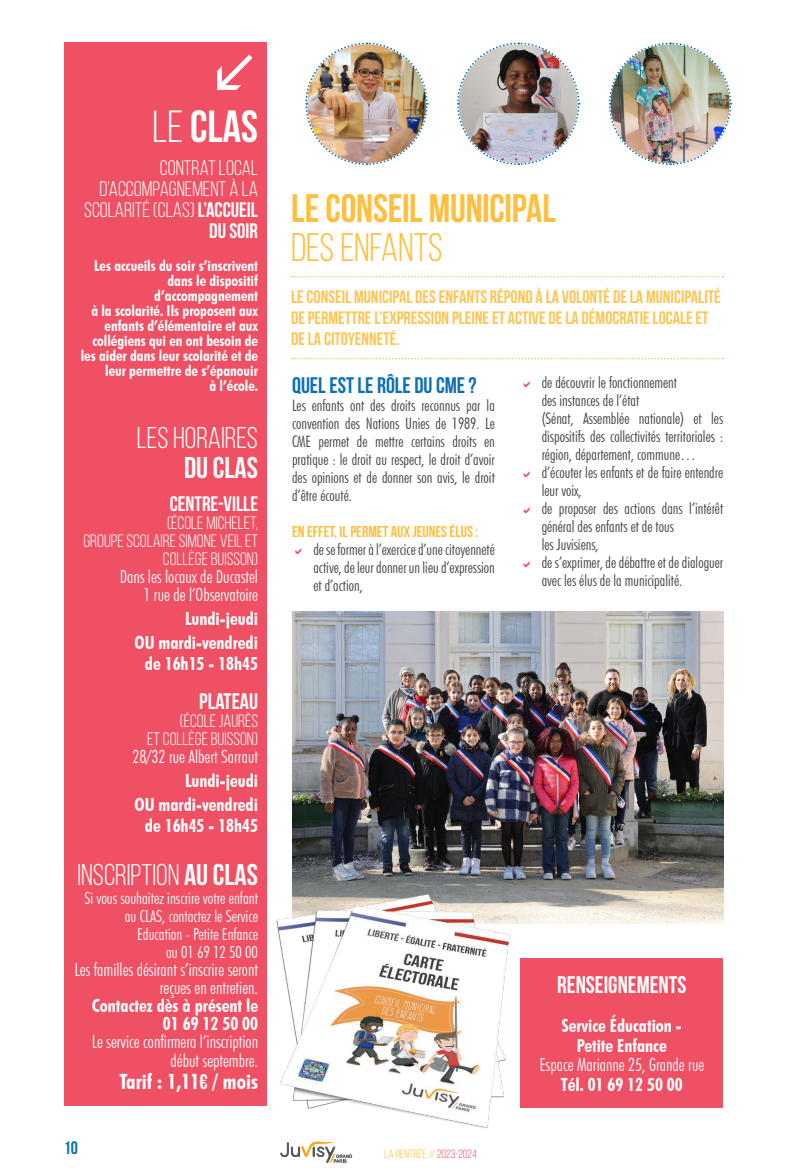
<style>
.page{position:relative;width:787px;height:1170px;background:#fff}
.page>*{position:absolute;margin:0;border:0;box-sizing:border-box;transform-origin:0 0}
.t1{font:65.85px "Wingdings 3";color:#fff}
.t2{font:700 45px "Bebas Neue";color:#fff}
.Style_de_paragraphe{font:700 39.75px "Bebas Neue";letter-spacing:-.005em;color:#febf3e}
.Style_de_paragraphe-2{font:39.75px "Bebas Neue";letter-spacing:-.005em;color:#febf3e}
.t3{font:30px "Bebas Neue";color:#fff}
.t4{font:700 30px "Bebas Neue";color:#fff}
.t5{font:700 24px "Bebas Neue";color:#fff}
.t6{font:700 22.5px "Bebas Neue";color:#0c6fb8}
.t7{font:700 22.5px "Bebas Neue";color:#fff}
.t8{font:21px/21px "Bebas Neue";color:#fff;text-align:right}
.t9{font:700 condensed 21px "Futura BT";color:#fff}
.t10{font:700 21px "Bebas Neue";color:#fff}
.t11{font:300 condensed 18px/18px "Futura BT";color:#fff;text-align:right}
.t12{font:700 condensed 18px/18px "Futura BT";color:#fff;text-align:right}
.Style_de_paragraphe-3{font:700 18px/21px "Bebas Neue";color:#fec554}
.t13{font:18px/18px "Bebas Neue";color:#fff;text-align:right}
.t14{font:700 18px "Bebas Neue";color:#0c6fb8}
.t15{font:300 condensed 16.5px/18px "Futura BT";color:#fff;text-align:right}
.t16{font:300 condensed 15.75px/18px "Futura BT";color:#3e3e3f;text-align:justify}
.t17{font:700 15.75px "Bebas Neue";color:#febf3e}
.t18{font:700 condensed 15px/15px "Futura BT";color:#fff;text-align:right}
.t19{font:12px "Bebas Neue";color:#febf3e}
.s1{font-weight:400}
.s2{font-weight:700}
.s3{font-family:"Bebas Neue";font-stretch:normal}
.s4{color:#ef5063}
</style>
<div class="page">
<svg style="left:292px;top:276px;width:431px;height:1px"></svg>
<svg style="left:292px;top:358px;width:431px;height:1px"></svg>
<div style="left:64px;top:43px;width:202px;height:1063px;background:#ef5063"></div>
<img style="left:305px;top:42px;width:123px;height:123px">
<img style="left:457px;top:42px;width:123px;height:123px">
<img style="left:608px;top:42px;width:124px;height:123px">
<div style="left:520px;top:958px;width:203px;height:149px;background:#ef5063"></div>
<img style="left:292px;top:611px;width:431px;height:312px">
<img style="left:266px;top:883px;width:262px;height:245px">
<svg style="left:280px;top:1141px;width:72px;height:21px"></svg>
<p class="t1" style="left:212px;top:36px;width:48px">●</p>
<p class="t2" style="left:152px;top:102px;width:107px"><span class="s1">LE</span> CLAS</p>
<p class="t8" style="left:160px;top:157px;width:100px">CONTRAT LOCAL</p>
<p class="t8" style="left:84px;top:178px;width:175px">D’ACCOMPAGNEMENT À LA<br>SCOLARITÉ (CLAS) <span class="s2">L’ACCUEIL<br>DU SOIR</span></p>
<p class="t18" style="left:94px;top:258px;width:165px">Les accueils du soir s’inscrivent dans le dispositif</p>
<p class="t18" style="left:154px;top:288px;width:105px">d’accompagnement</p>
<p class="t18" style="left:81px;top:303px;width:179px">à la scolarité. Ils proposent aux enfants d’élémentaire et aux collégiens qui en ont besoin de les aider dans leur scolarité et de leur permettre de s’épanouir</p>
<p class="t18" style="left:209px;top:378px;width:50px">à l’école.</p>
<p class="t3" style="left:137px;top:421px;width:123px">LES HORAIRES</p>
<p class="t4" style="left:184px;top:451px;width:76px">DU CLAS</p>
<p class="t10" style="left:170px;top:492px;width:90px">CENTRE-VILLE</p>
<p class="t13" style="left:167px;top:514px;width:92px">(ÉCOLE MICHELET,</p>
<p class="t13" style="left:83px;top:532px;width:176px">GROUPE SCOLAIRE SIMONE VEIL ET<br>COLLÈGE BUISSON)</p>
<p class="t11" style="left:120px;top:567px;width:140px">Dans les locaux de Ducastel</p>
<p class="t11" style="left:143px;top:585px;width:116px">1 rue de l’Observatoire</p>
<p class="t12" style="left:185px;top:609px;width:75px">Lundi-jeudi</p>
<p class="t12" style="left:135px;top:633px;width:125px">OU mardi-vendredi</p>
<p class="t12" style="left:145px;top:654px;width:115px">de 16h15 - 18h45</p>
<p class="t7" style="left:199px;top:689px;width:60px">PLATEAU</p>
<p class="t13" style="left:180px;top:712px;width:80px">(ÉCOLE JAURÈS</p>
<p class="t13" style="left:147px;top:730px;width:112px">ET COLLÈGE BUISSON)</p>
<p class="t11" style="left:133px;top:747px;width:127px">28/32 rue Albert Sarraut</p>
<p class="t12" style="left:185px;top:771px;width:75px">Lundi-jeudi</p>
<p class="t12" style="left:135px;top:795px;width:125px">OU mardi-vendredi</p>
<p class="t12" style="left:145px;top:816px;width:115px">de 16h45 - 18h45</p>
<p class="t3" style="left:77px;top:858px;width:182px">INSCRIPTION <span class="s2">AU CLAS</span></p>
<p class="t15" style="left:84px;top:889px;width:175px">Si vous souhaitez inscrire votre enfant au CLAS, contactez le Service</p>
<p class="t15" style="left:137px;top:925px;width:122px">Education - Petite Enfance</p>
<p class="t15" style="left:166px;top:943px;width:93px">au 01 69 12 50 00</p>
<p class="t11" style="left:75px;top:960px;width:185px">Les familles désirant s’inscrire seront reçues en entretien.</p>
<p class="t12" style="left:92px;top:996px;width:168px">Contactez dès à présent le<br>01 69 12 50 00</p>
<p class="t11" style="left:92px;top:1032px;width:168px">Le service confirmera l’inscription début septembre.</p>
<p class="t9" style="left:119px;top:1068px;width:140px">Tarif : 1,11<span class="s3">€</span> / mois</p>
<p class="t14" style="left:64px;top:1138px;width:16px">10</p>
<p class="Style_de_paragraphe" style="left:291px;top:186px;width:266px">LE CONSEIL MUNICIPAL</p>
<p class="Style_de_paragraphe-2" style="left:291px;top:226px;width:153px">DES ENFANTS</p>
<p class="Style_de_paragraphe-3" style="left:291px;top:286px;width:431px">LE CONSEIL MUNICIPAL DES ENFANTS RÉPOND À LA VOLONTÉ DE LA MUNICIPALITÉ<br>DE PERMETTRE L’EXPRESSION PLEINE ET ACTIVE DE LA DÉMOCRATIE LOCALE ET<br>DE LA CITOYENNETÉ.</p>
<p class="t6" style="left:292px;top:372px;width:186px">QUEL EST LE RÔLE DU CME ?</p>
<p class="t16" style="left:292px;top:396px;width:204px">Les enfants ont des droits reconnus par la convention des Nations Unies de 1989. Le CME permet de mettre certains droits en pratique : le droit au respect, le droit d’avoir des opinions et de donner son avis, le droit d’être écouté.</p>
<p class="t17" style="left:292px;top:522px;width:188px">EN EFFET, IL PERMET AUX JEUNES ÉLUS :</p>
<p class="t16" style="left:313px;top:540px;width:183px">de se former à l’exercice d’une citoyenneté active, de leur donner un lieu d’expression et d’action,</p>
<p class="t16" style="left:541px;top:373px;width:137px">de découvrir le fonctionnement</p>
<p class="t16" style="left:541px;top:391px;width:99px">des instances de l’état</p>
<p class="t16" style="left:541px;top:409px;width:183px">(Sénat, Assemblée nationale) et les dispositifs des collectivités territoriales : région, département, commune…</p>
<p class="t16" style="left:541px;top:463px;width:183px">d’écouter les enfants et de faire entendre leur voix,</p>
<p class="t16" style="left:541px;top:499px;width:183px">de proposer des actions dans l’intérêt général des enfants et de tous</p>
<p class="t16" style="left:541px;top:535px;width:58px">les Juvisiens,</p>
<p class="t16" style="left:541px;top:553px;width:183px">de s’exprimer, de débattre et de dialoguer avec les élus de la municipalité.</p>
<p class="t19" style="left:384px;top:1147px;width:94px">LA RENTRÉE // <span class="s4">2023-2024</span></p>
<p class="t5" style="left:557px;top:971px;width:131px">RENSEIGNEMENTS</p>
<p class="t12" style="left:561px;top:1016px;width:122px">Service Éducation -</p>
<p class="t12" style="left:577px;top:1036px;width:91px">Petite Enfance</p>
<p class="t11" style="left:539px;top:1055px;width:166px">Espace Marianne 25, Grande rue</p>
<p class="t12" style="left:561px;top:1075px;width:123px">Tél. 01 69 12 50 00</p>
</div>
